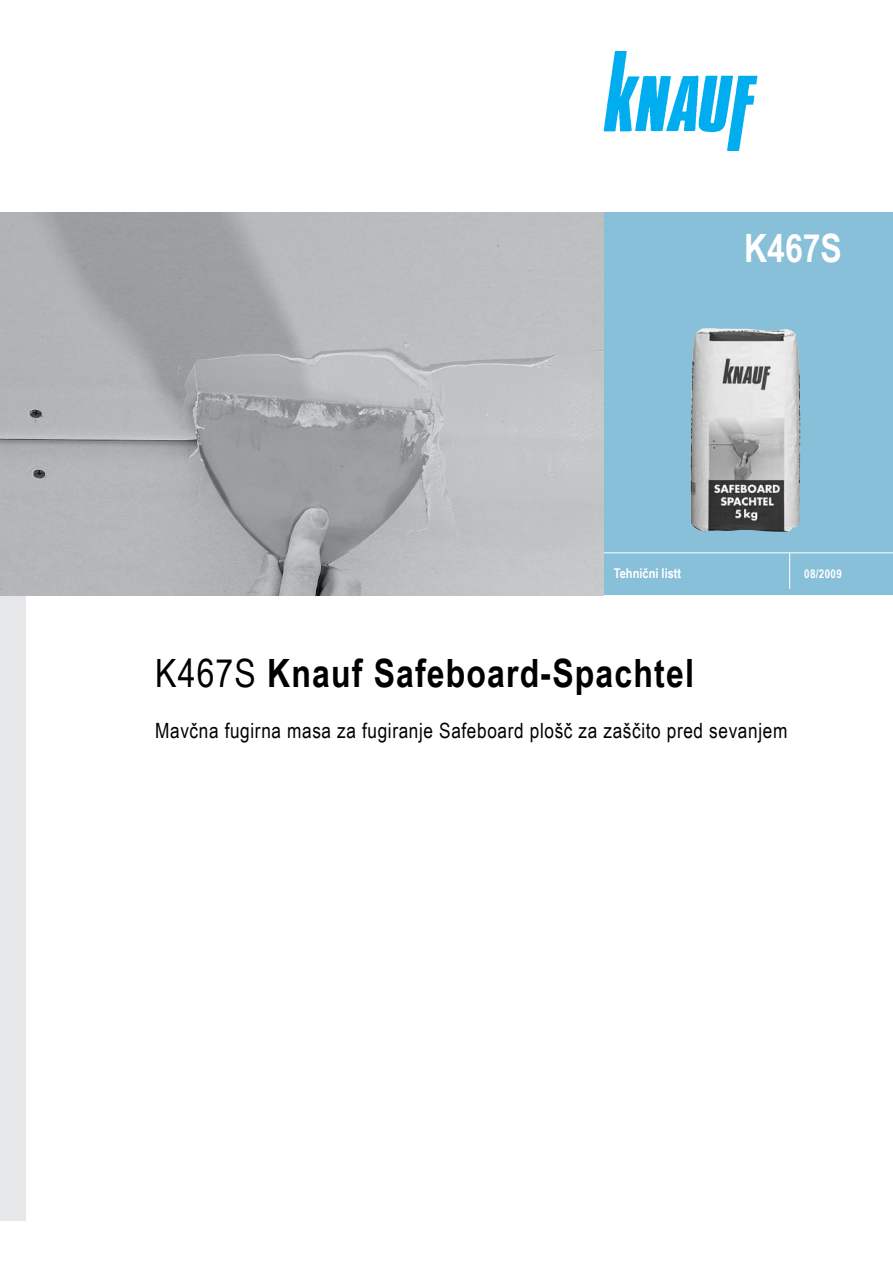
<style>
.page{position:relative;width:893px;height:1263px;background:#fff}
.page>*{position:absolute;margin:0;border:0;box-sizing:border-box;transform-origin:0 0}
.t1{font:700 39px "Arial Narrow";letter-spacing:.03em;color:#000}
.t2{font:700 39px "Arial Narrow";color:#fff}
.t3{font:21px "Arial Narrow";letter-spacing:.03em;color:#000}
.t4{font:700 13.5px "Arial Narrow";color:#fff}
.t5{font:700 12px "Arial Narrow";letter-spacing:.03em;color:#fff}
.s1{font-weight:400}
</style>
<div class="page">
<div style="left:604px;top:213px;width:289px;height:382px;background:#89c0d9"></div>
<div style="left:0;top:595px;width:26px;height:625px;background:#e6e7e8"></div>
<img style="left:604px;top:51px;width:153px;height:100px">
<img style="left:0;top:213px;width:604px;height:382px">
<img style="left:690px;top:328px;width:110px;height:204px">
<hr style="left:604px;top:552px;width:289px;height:1px;background:#fff">
<hr style="left:789px;top:553px;width:1px;height:36px;background:#fff">
<h1 class="t2" style="left:744px;top:219px;width:99px">K467S</h1>
<p class="t4" style="left:614px;top:563px;width:69px">Tehnični listt</p>
<p class="t5" style="left:804px;top:565px;width:39px">08/2009</p>
<h1 class="t1" style="left:155px;top:644px;width:540px"><span class="s1">K467S</span> Knauf Safeboard-Spachtel</h1>
<p class="t3" style="left:155px;top:715px;width:634px">Mavčna fugirna masa za fugiranje Safeboard plošč za zaščito pred sevanjem</p>
</div>
